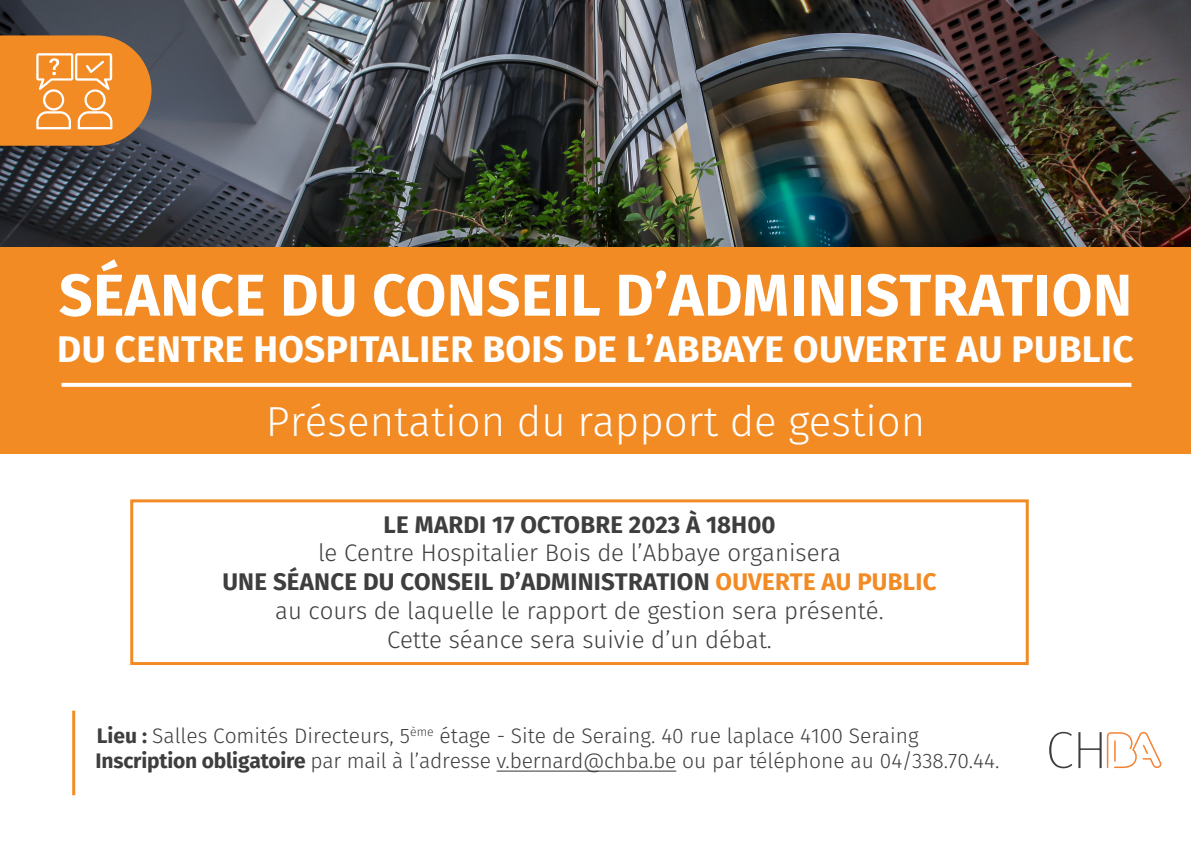
<style>
.page{position:relative;width:1191px;height:842px;background:#fff}
.page>*{position:absolute;margin:0;border:0;box-sizing:border-box;transform-origin:0 0}
.t1{font:700 59px "Fira Sans";letter-spacing:.01em;color:#fff}
.t2{font:300 42px "Fira Sans";color:#fff}
.t3{font:700 37px "Fira Sans";letter-spacing:.01em;color:#fff}
.t4{font:300 24px "Fira Sans";color:#3e3e3f}
.t5{font:700 24px "Fira Sans";letter-spacing:.01em;color:#3e3e3f}
.t6{font:300 21px "Fira Sans";color:#3e3e3f}
.s1{color:#f28b24}
.s2{font-weight:700}
</style>
<div class="page">
<img style="left:0;top:0;width:1190px;height:247px">
<div style="left:0;top:247px;width:1190px;height:207px;background:#f28b24"></div>
<svg style="left:62px;top:383px;width:1069px;height:4px;fill:#fff"></svg>
<hr style="left:496px;top:770px;width:180px;height:2px;background:#3e3e3f">
<div style="left:130px;top:499px;width:898px;height:166px;border:3px solid #f28b24"></div>
<hr style="left:72px;top:711px;width:3px;height:84px;background:#f28b24">
<svg style="left:0;top:35px;width:151px;height:111px"></svg>
<svg style="left:1049px;top:732px;width:23px;height:36px"></svg>
<svg style="left:1078px;top:732px;width:83px;height:36px"></svg>
<p class="t1" style="left:59px;top:254px;width:1074px">SÉANCE DU CONSEIL D’ADMINISTRATION</p>
<p class="t3" style="left:57px;top:324px;width:1078px">DU CENTRE HOSPITALIER BOIS DE L’ABBAYE OUVERTE AU PUBLIC</p>
<p class="t2" style="left:266px;top:392px;width:661px">Présentation du rapport de gestion</p>
<p class="t5" style="left:383px;top:507px;width:393px">LE MARDI 17 OCTOBRE 2023 À 18H00</p>
<p class="t4" style="left:318px;top:536px;width:524px">le Centre Hospitalier Bois de l’Abbaye organisera</p>
<p class="t5" style="left:222px;top:565px;width:715px">UNE SÉANCE DU CONSEIL D’ADMINISTRATION <span class="s1">OUVERTE AU PUBLIC</span></p>
<p class="t4" style="left:275px;top:594px;width:610px">au cours de laquelle le rapport de gestion sera présenté.</p>
<p class="t4" style="left:387px;top:623px;width:386px">Cette séance sera suivie d’un débat.</p>
<p class="t6" style="left:97px;top:721px;width:823px"><span class="s2">Lieu :</span> Salles Comités Directeurs, 5<sup>ème</sup> étage - Site de Seraing. 40 rue laplace 4100 Seraing</p>
<p class="t6" style="left:96px;top:746px;width:905px"><span class="s2">Inscription obligatoire</span> par mail à l’adresse v.bernard@chba.be ou par téléphone au 04/338.70.44.</p>
</div>
